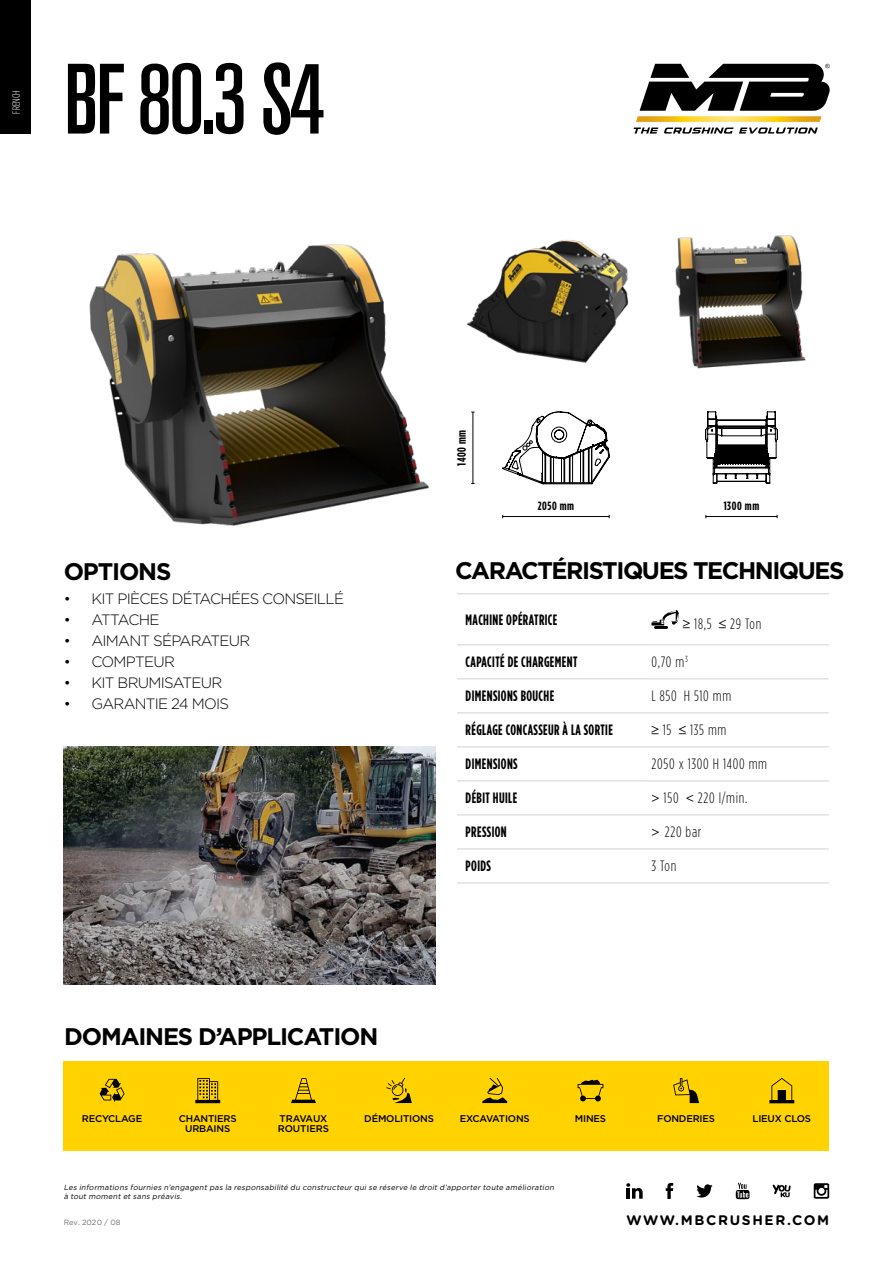
<style>
.page{position:relative;width:893px;height:1263px;background:#fff}
.page>*{position:absolute;margin:0;border:0;box-sizing:border-box;transform-origin:0 0}
.t1{font:500 condensed 98.85px "Akzidenz Grotesk BQ";color:#000}
.titolo_nero_17pt_bol{font:700 24px "Gotham";letter-spacing:-.06em;color:#000}
.t2{font:700 15px "Gotham Condensed";letter-spacing:.03em;color:#000;scale:.91 1}
.t3{font:300 15px "Gotham";letter-spacing:-.05em;color:#000}
.t4{font:300 15px "Gotham Condensed";letter-spacing:.05em;color:#000}
.t5{font:300 15px "Gotham";letter-spacing:-.07em;color:#000}
.t6{font:700 13.8px "Gotham Rounded";letter-spacing:.12em;color:#000}
.t7{font:700 12px "Gotham Condensed";letter-spacing:.05em;color:#000}
.t8{font:300 10.5px "Gotham Condensed";letter-spacing:.01em;color:#fff}
.t9{font:500 9.75px/10.5px "Gotham";letter-spacing:-.02em;color:#000;text-align:center}
.t10{font:italic 7.5px/9px "Gotham";color:#000}
.t11{font:7.5px "Gotham";color:#6d6e71}
.s1{font-family:"Cent Goth WGL";font-weight:400;font-size:13.5px}
</style>
<div class="page">
<div style="left:64px;top:1061px;width:765px;height:89px;background:#ffd200"></div>
<div style="left:0;top:0;width:31px;height:134px;background:#000"></div>
<svg style="left:633px;top:128px;width:185px;height:6px"></svg>
<svg style="left:636px;top:64px;width:194px;height:58px"></svg>
<img style="left:89px;top:244px;width:340px;height:282px">
<img style="left:675px;top:235px;width:131px;height:134px">
<img style="left:467px;top:240px;width:162px;height:123px">
<hr style="left:503px;top:516px;width:106px;height:1px;background:#000">
<hr style="left:472px;top:412px;width:1px;height:71px;background:#000">
<hr style="left:706px;top:516px;width:71px;height:1px;background:#000">
<svg style="left:502px;top:411px;width:108px;height:73px"></svg>
<svg style="left:705px;top:412px;width:73px;height:71px"></svg>
<img style="left:64px;top:747px;width:372px;height:238px">
<hr style="left:643px;top:644px;width:186px;height:1px;background:#d1d3d4">
<hr style="left:643px;top:678px;width:186px;height:1px;background:#d1d3d4">
<hr style="left:643px;top:712px;width:186px;height:1px;background:#d1d3d4">
<hr style="left:643px;top:746px;width:186px;height:1px;background:#d1d3d4">
<hr style="left:643px;top:780px;width:186px;height:1px;background:#d1d3d4">
<hr style="left:643px;top:814px;width:186px;height:1px;background:#d1d3d4">
<hr style="left:643px;top:848px;width:186px;height:1px;background:#d1d3d4">
<hr style="left:643px;top:882px;width:186px;height:1px;background:#d1d3d4">
<hr style="left:643px;top:593px;width:186px;height:1px;background:#d1d3d4">
<svg style="left:651px;top:610px;width:28px;height:19px"></svg>
<svg style="left:666px;top:1183px;width:7px;height:16px"></svg>
<svg style="left:772px;top:1184px;width:19px;height:13px"></svg>
<svg style="left:696px;top:1184px;width:17px;height:13px"></svg>
<svg style="left:626px;top:1183px;width:17px;height:16px"></svg>
<svg style="left:736px;top:1183px;width:13px;height:16px"></svg>
<svg style="left:814px;top:1183px;width:15px;height:16px"></svg>
<hr style="left:457px;top:644px;width:186px;height:1px;background:#d1d3d4">
<hr style="left:457px;top:678px;width:186px;height:1px;background:#d1d3d4">
<hr style="left:457px;top:712px;width:186px;height:1px;background:#d1d3d4">
<hr style="left:457px;top:746px;width:186px;height:1px;background:#d1d3d4">
<hr style="left:457px;top:780px;width:186px;height:1px;background:#d1d3d4">
<hr style="left:457px;top:814px;width:186px;height:1px;background:#d1d3d4">
<hr style="left:457px;top:848px;width:186px;height:1px;background:#d1d3d4">
<hr style="left:457px;top:882px;width:186px;height:1px;background:#d1d3d4">
<hr style="left:457px;top:593px;width:186px;height:1px;background:#d1d3d4">
<svg style="left:100px;top:1079px;width:25px;height:23px"></svg>
<svg style="left:195px;top:1078px;width:25px;height:25px"></svg>
<svg style="left:291px;top:1078px;width:25px;height:25px"></svg>
<svg style="left:386px;top:1078px;width:26px;height:25px"></svg>
<svg style="left:482px;top:1078px;width:25px;height:25px"></svg>
<svg style="left:578px;top:1080px;width:25px;height:21px"></svg>
<svg style="left:673px;top:1078px;width:26px;height:25px"></svg>
<svg style="left:769px;top:1078px;width:25px;height:25px"></svg>
<h3 class="t8" style="left:11px;top:114px;width:25px;rotate:-90deg">FRENCH</h3>
<p class="t1" style="left:64px;top:43px;width:263px">BF 80.3 S4</p>
<p class="titolo_nero_17pt_bol" style="left:64px;top:555px;width:109px">OPTIONS</p>
<p class="t3" style="left:64px;top:589px;width:282px">• KIT PIÈCES DÉTACHÉES CONSEILLÉ</p>
<p class="t5" style="left:64px;top:610px;width:97px">• ATTACHE</p>
<p class="t3" style="left:64px;top:631px;width:188px">• AIMANT SÉPARATEUR</p>
<p class="t3" style="left:64px;top:652px;width:113px">• COMPTEUR</p>
<p class="t3" style="left:64px;top:673px;width:160px">• KIT BRUMISATEUR</p>
<p class="t3" style="left:64px;top:694px;width:167px">• GARANTIE 24 MOIS</p>
<h2 class="titolo_nero_17pt_bol" style="left:64px;top:1021px;width:316px">DOMAINES D’APPLICATION</h2>
<p class="t7" style="left:455px;top:466px;width:38px;rotate:-90deg">1400 mm</p>
<p class="t7" style="left:538px;top:499px;width:38px">2050 mm</p>
<p class="t7" style="left:724px;top:499px;width:37px">1300 mm</p>
<h2 class="titolo_nero_17pt_bol" style="left:455px;top:555px;width:391px">CARACTÉRISTIQUES TECHNIQUES</h2>
<p class="t2" style="left:466px;top:611px;width:102px">MACHINE OPÉRATRICE</p>
<p class="t2" style="left:466px;top:653px;width:124px">CAPACITÉ DE CHARGEMENT</p>
<p class="t2" style="left:466px;top:687px;width:99px">DIMENSIONS BOUCHE</p>
<p class="t2" style="left:466px;top:721px;width:163px">RÉGLAGE CONCASSEUR À LA SORTIE</p>
<p class="t2" style="left:466px;top:755px;width:59px">DIMENSIONS</p>
<p class="t2" style="left:466px;top:789px;width:58px">DÉBIT HUILE</p>
<p class="t2" style="left:466px;top:823px;width:47px">PRESSION</p>
<p class="t2" style="left:466px;top:857px;width:29px">POIDS</p>
<p class="t4" style="left:683px;top:616px;width:80px"><span class="s1">≥</span> 18,5 <span class="s1">≤</span> 29 Ton</p>
<p class="t4" style="left:651px;top:654px;width:38px">0,70 m<sup>3</sup></p>
<p class="t4" style="left:651px;top:688px;width:81px">L 850 H 510 mm</p>
<p class="t4" style="left:651px;top:722px;width:76px"><span class="s1">≥</span> 15 <span class="s1">≤</span> 135 mm</p>
<p class="t4" style="left:651px;top:756px;width:117px">2050 x 1300 H 1400 mm</p>
<p class="t4" style="left:651px;top:790px;width:98px"><span class="s1">&gt;</span> 150 <span class="s1">&lt;</span> 220 l/min.</p>
<p class="t4" style="left:651px;top:824px;width:52px"><span class="s1">&gt;</span> 220 bar</p>
<p class="t4" style="left:651px;top:858px;width:26px">3 Ton</p>
<p class="t9" style="left:82px;top:1113px;width:62px">RECYCLAGE</p>
<p class="t9" style="left:179px;top:1113px;width:59px">CHANTIERS<br>URBAINS</p>
<p class="t9" style="left:278px;top:1113px;width:53px;text-align:left">TRAVAUX<br>ROUTIERS</p>
<p class="t9" style="left:364px;top:1113px;width:71px">DÉMOLITIONS</p>
<p class="t9" style="left:460px;top:1113px;width:71px">EXCAVATIONS</p>
<p class="t9" style="left:575px;top:1113px;width:33px">MINES</p>
<p class="t9" style="left:657px;top:1113px;width:59px">FONDERIES</p>
<p class="t9" style="left:753px;top:1113px;width:60px">LIEUX CLOS</p>
<p class="t10" style="left:64px;top:1183px;width:493px">Les informations fournies n’engagent pas la responsabilité du constructeur qui se réserve le droit d’apporter toute amélioration à tout moment et sans préavis.</p>
<p class="t11" style="left:64px;top:1217px;width:58px">Rev. 2020 / 08</p>
<h3 class="t6" style="left:626px;top:1210px;width:204px">WWW.MBCRUSHER.COM</h3>
</div>
